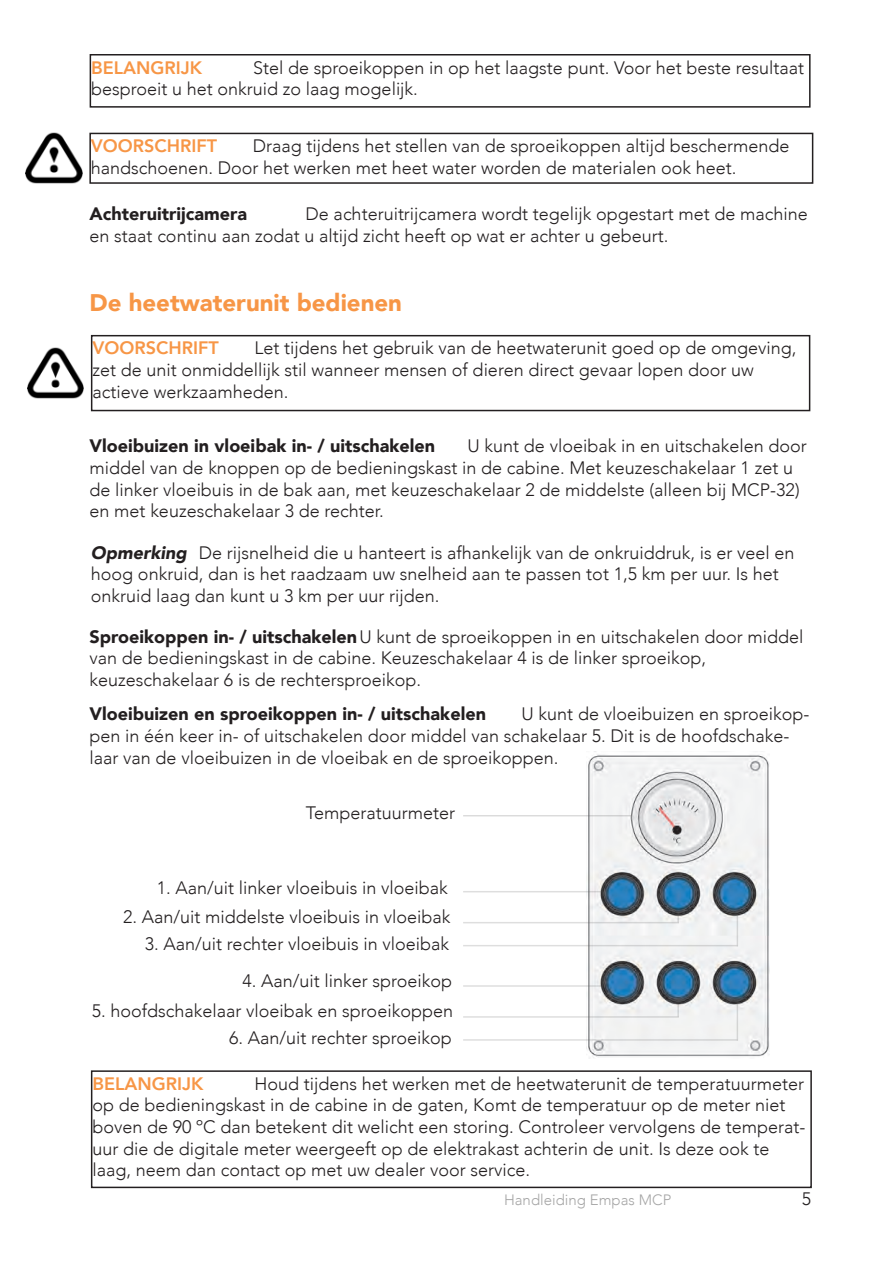
<style>
.page{position:relative;width:893px;height:1263px;background:#fff}
.page>*{position:absolute;margin:0;border:0;box-sizing:border-box;transform-origin:0 0}
.t1{font:900 24px "Avenir";color:#f79646}
.t2{font:300 18px/21.6px "Avenir";color:#231f20}
.t3{font:900 18px "Avenir";color:#231f20}
.t4{font:800 18px "Avenir";color:#f79646}
.t5{font:300 15px "Avenir";color:#a6a6a6}
.s1{font-weight:900;font-style:italic}
.s2{font-weight:900}
</style>
<div class="page">
<div style="left:91px;top:335px;width:719px;height:76px;border:2px solid #231f20"></div>
<img style="left:27px;top:347px;width:56px;height:52px">
<div style="left:90px;top:54px;width:721px;height:54px;border:2px solid #231f20"></div>
<div style="left:89px;top:133px;width:724px;height:51px;border:2px solid #231f20"></div>
<img style="left:26px;top:132px;width:56px;height:52px">
<img style="left:586px;top:754px;width:184px;height:304px">
<hr style="left:463px;top:891px;width:139px;height:1px;background:#545454">
<svg style="left:677px;top:911px;width:2px;height:11px"></svg>
<hr style="left:737px;top:910px;width:1px;height:36px;background:#545454">
<hr style="left:463px;top:922px;width:216px;height:1px;background:#545454">
<hr style="left:463px;top:945px;width:275px;height:1px;background:#545454">
<hr style="left:463px;top:985px;width:141px;height:2px;background:#545454">
<svg style="left:677px;top:998px;width:2px;height:18px"></svg>
<hr style="left:737px;top:1000px;width:1px;height:41px;background:#545454">
<hr style="left:463px;top:1016px;width:216px;height:2px;background:#545454">
<hr style="left:463px;top:1039px;width:275px;height:2px;background:#545454">
<hr style="left:463px;top:815px;width:168px;height:1px;background:#545454">
<div style="left:91px;top:1070px;width:721px;height:118px;border:2px solid #231f20"></div>
<p class="t2" style="left:91px;top:57px;width:715px;text-indent:162px">Stel de sproeikoppen in op het laagste punt. Voor het beste resultaat besproeit u het onkruid zo laag mogelijk.</p>
<p class="t4" style="left:91px;top:132px;width:128px">VOORSCHRIFT</p>
<p class="t4" style="left:91px;top:53px;width:113px">BELANGRIJK</p>
<p class="t2" style="left:91px;top:135px;width:700px;text-indent:162px">Draag tijdens het stellen van de sproeikoppen altijd beschermende handschoenen. Door het werken met heet water worden de materialen ook heet.</p>
<p class="t3" style="left:90px;top:199px;width:159px">Achteruitrijcamera</p>
<p class="t2" style="left:90px;top:203px;width:720px;text-indent:216px">De achteruitrijcamera wordt tegelijk opgestart met de machine en staat continu aan zodat u altijd zicht heeft op wat er achter u gebeurt.</p>
<p class="t1" style="left:90px;top:282px;width:314px">De heetwaterunit bedienen</p>
<p class="t4" style="left:92px;top:334px;width:128px">VOORSCHRIFT</p>
<p class="t2" style="left:92px;top:337px;width:705px;text-indent:162px">Let tijdens het gebruik van de heetwaterunit goed op de omgeving, zet de unit onmiddellijk stil wanneer mensen of dieren direct gevaar lopen door uw</p>
<p class="t2" style="left:92px;top:381px;width:198px">actieve werkzaamheden.</p>
<p class="t3" style="left:90px;top:431px;width:347px">Vloeibuizen in vloeibak in- / uitschakelen</p>
<p class="t2" style="left:90px;top:435px;width:719px;text-indent:378px">U kunt de vloeibak in en uitschakelen door middel van de knoppen op de bedieningskast in de cabine. Met keuzeschakelaar 1 zet u de linker vloeibuis in de bak aan, met keuzeschakelaar 2 de middelste (alleen bij MCP-32) en met keuzeschakelaar 3 de rechter.</p>
<p class="t2" style="left:91px;top:542px;width:705px"><span class="s1">Opmerking</span> De rijsnelheid die u hanteert is afhankelijk van de onkruiddruk, is er veel en hoog onkruid, dan is het raadzaam uw snelheid aan te passen tot 1,5 km per uur. Is het onkruid laag dan kunt u 3 km per uur rijden.</p>
<p class="t2" style="left:90px;top:626px;width:715px"><span class="s2">Sproeikoppen in- / uitschakelen</span>U kunt de sproeikoppen in en uitschakelen door middel van de bedieningskast in de cabine. Keuzeschakelaar 4 is de linker sproeikop,</p>
<p class="t2" style="left:90px;top:669px;width:333px">keuzeschakelaar 6 is de rechtersproeikop.</p>
<p class="t3" style="left:90px;top:699px;width:398px">Vloeibuizen en sproeikoppen in- / uitschakelen</p>
<p class="t2" style="left:90px;top:703px;width:721px;text-indent:432px">U kunt de vloeibuizen en sproeikop&shy;pen in één keer in- of uitschakelen door middel van schakelaar 5. Dit is de hoofdschake&shy;laar van de vloeibuizen in de vloeibak en de sproeikoppen.</p>
<p class="t2" style="left:306px;top:802px;width:151px">Temperatuurmeter</p>
<p class="t2" style="left:157px;top:877px;width:293px">1. Aan/uit linker vloeibuis in vloeibak</p>
<p class="t2" style="left:123px;top:906px;width:329px">2. Aan/uit middelste vloeibuis in vloeibak</p>
<p class="t2" style="left:145px;top:933px;width:306px">3. Aan/uit rechter vloeibuis in vloeibak</p>
<p class="t2" style="left:242px;top:969px;width:211px">4. Aan/uit linker sproeikop</p>
<p class="t2" style="left:229px;top:1027px;width:224px">6. Aan/uit rechter sproeikop</p>
<p class="t2" style="left:92px;top:1000px;width:363px">5. hoofdschakelaar vloeibak en sproeikoppen</p>
<p class="t2" style="left:92px;top:1073px;width:715px;text-indent:162px">Houd tijdens het werken met de heetwaterunit de temperatuurmeter op de bedieningskast in de cabine in de gaten, Komt de temperatuur op de meter niet boven de 90 ºC dan betekent dit welicht een storing. Controleer vervolgens de temperat&shy;uur die de digitale meter weergeeft op de elektrakast achterin de unit. Is deze ook te laag, neem dan contact op met uw dealer voor service.</p>
<p class="t4" style="left:92px;top:1069px;width:113px">BELANGRIJK</p>
<p class="t5" style="left:504px;top:1190px;width:169px">Handleiding Empas MCP</p>
<p class="t2" style="left:802px;top:1187px;width:11px">5</p>
</div>
